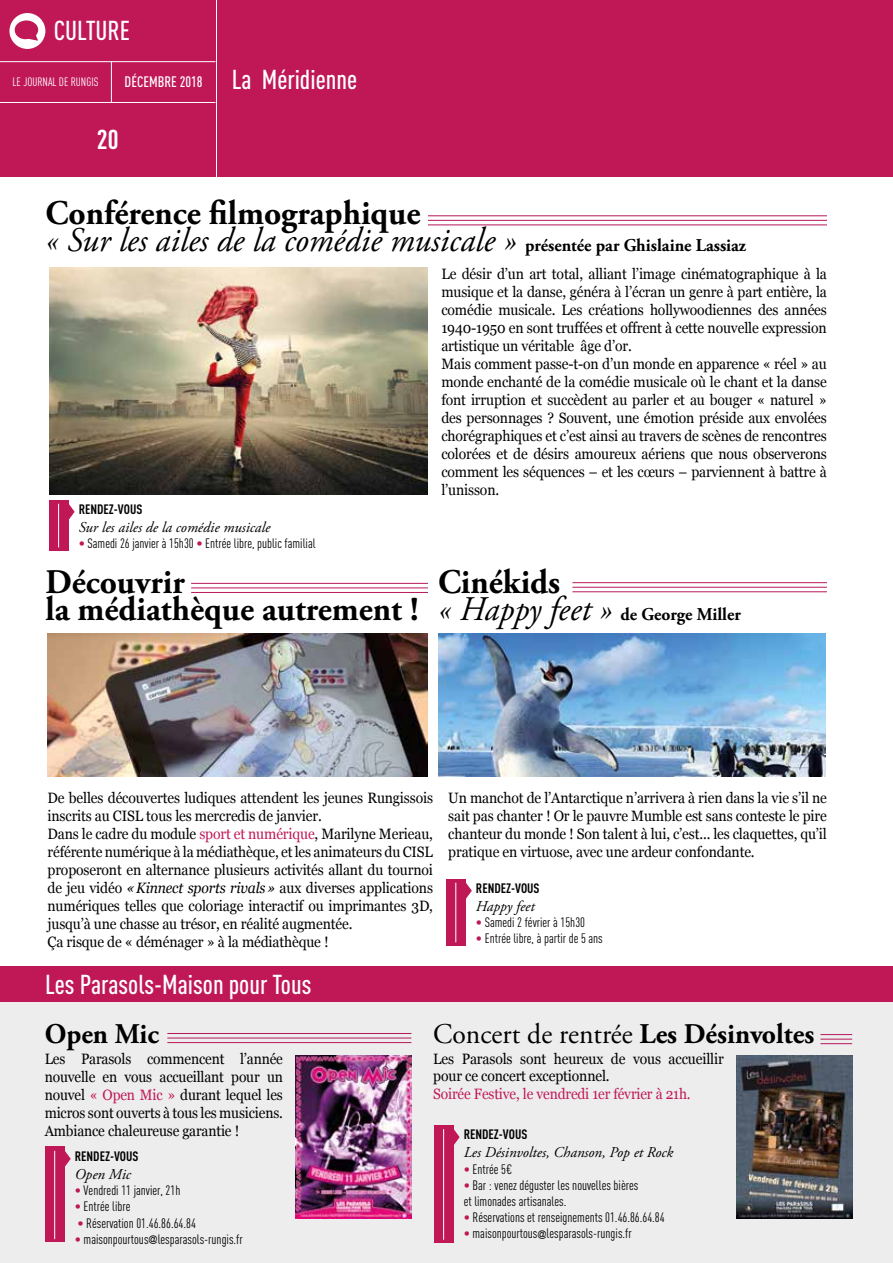
<style>
.page{position:relative;width:893px;height:1263px;background:#fff}
.page>*{position:absolute;margin:0;border:0;box-sizing:border-box;transform-origin:0 0}
.t1{font:italic 34.5px/27px "Adobe Garamond Pro";color:#000}
.t2{font:700 34.5px/27px "Adobe Garamond Pro";color:#000}
.t3{font:28.5px "Adobe Garamond Pro";color:#000}
.t4{font:700 28.5px "Adobe Garamond Pro";color:#000}
.t5{font:500 27px "DIN Cond";color:#fff}
.t6{font:700 27px "DIN Cond";color:#fff}
.t7{font:700 18px "Adobe Garamond Pro";color:#000}
.t8{font:15px/18px "Georgia";letter-spacing:-.01em;color:#000;scale:.93 1}
.t9{font:15px/18px "Georgia";letter-spacing:-.01em;color:#000;text-align:justify;scale:.92 1}
.t10{font:italic 15px "Adobe Garamond Pro";color:#000}
.t11{font:15px "Georgia";letter-spacing:-.01em;color:#c01857;scale:.92 1}
.t12{font:500 15px "DIN Cond";color:#fff}
.t13{font:13.5px/16.2px "DIN Cond";color:#000}
.t14{font:700 13.5px "DIN Cond";color:#000}
.t15{font:12px "DIN Cond";color:#fff}
.s1{font-weight:700;font-style:normal}
.s2{font-weight:700;font-style:normal;font-size:18px}
.s3{color:#c01857}
.s4{font-weight:400;font-style:italic;font-size:34.5px}
.s5{font-style:italic}
.s6{font-family:"Arial";font-size:9px}
.s7{font-weight:700}
</style>
<div class="page">
<div style="left:0;top:0;width:215px;height:176px;background:#c01857"></div>
<hr style="left:0;top:61px;width:215px;height:1px;background:#fff">
<hr style="left:0;top:102px;width:215px;height:1px;background:#fff">
<hr style="left:111px;top:62px;width:1px;height:41px;background:#fff">
<div style="left:9px;top:13px;width:36px;height:36px;background:#fff;border-radius:50%"></div>
<svg style="left:15px;top:20px;width:23px;height:21px"></svg>
<div style="left:0;top:974px;width:893px;height:289px;background:#ededed"></div>
<div style="left:0;top:966px;width:893px;height:36px;background:#c01857"></div>
<div style="left:217px;top:0;width:676px;height:176px;background:#c01857"></div>
<hr style="left:428px;top:224px;width:399px;height:1px;background:#b7175b">
<hr style="left:428px;top:220px;width:399px;height:1px;background:#b7175b">
<hr style="left:428px;top:215px;width:399px;height:1px;background:#b7175b">
<hr style="left:572px;top:591px;width:255px;height:1px;background:#b7175b">
<hr style="left:572px;top:587px;width:255px;height:1px;background:#b7175b">
<hr style="left:572px;top:582px;width:255px;height:1px;background:#b7175b">
<hr style="left:191px;top:592px;width:237px;height:1px;background:#b7175b">
<hr style="left:191px;top:587px;width:237px;height:1px;background:#b7175b">
<hr style="left:191px;top:583px;width:237px;height:1px;background:#b7175b">
<hr style="left:167px;top:1042px;width:244px;height:1px;background:#b7175b">
<hr style="left:167px;top:1038px;width:244px;height:1px;background:#b7175b">
<hr style="left:167px;top:1033px;width:244px;height:1px;background:#b7175b">
<div style="left:45px;top:1147px;width:20px;height:95px;background:#c01857"></div>
<svg style="left:65px;top:1151px;width:6px;height:16px"></svg>
<hr style="left:54px;top:1151px;width:1px;height:88px;background:#fff">
<hr style="left:820px;top:1043px;width:32px;height:1px;background:#b7175b">
<hr style="left:820px;top:1039px;width:32px;height:1px;background:#b7175b">
<hr style="left:820px;top:1034px;width:32px;height:1px;background:#b7175b">
<div style="left:434px;top:1125px;width:19px;height:118px;background:#c01857"></div>
<svg style="left:453px;top:1127px;width:7px;height:20px"></svg>
<hr style="left:443px;top:1129px;width:1px;height:111px;background:#fff">
<div style="left:49px;top:500px;width:19px;height:50px;background:#c01857"></div>
<svg style="left:68px;top:502px;width:7px;height:19px"></svg>
<hr style="left:58px;top:504px;width:1px;height:43px;background:#fff">
<div style="left:447px;top:879px;width:19px;height:66px;background:#c01857"></div>
<svg style="left:466px;top:883px;width:6px;height:16px"></svg>
<hr style="left:455px;top:883px;width:1px;height:59px;background:#fff">
<img style="left:438px;top:634px;width:387px;height:143px">
<img style="left:49px;top:268px;width:379px;height:226px">
<img style="left:48px;top:634px;width:380px;height:143px">
<img style="left:736px;top:1055px;width:116px;height:164px">
<img style="left:296px;top:1055px;width:115px;height:164px">
<h3 class="t5" style="left:54px;top:14px;width:78px">CULTURE</h3>
<p class="t15" style="left:13px;top:75px;width:87px">LE JOURNAL DE RUNGIS</p>
<p class="t12" style="left:125px;top:73px;width:79px">DÉCEMBRE 2018</p>
<h3 class="t6" style="left:97px;top:123px;width:23px">20</h3>
<h3 class="t5" style="left:232px;top:63px;width:127px">La Méridienne</h3>
<h1 class="t1" style="left:45px;top:201px;width:702px"><span class="s1">Conférence filmographique<br></span>« Sur les ailes de la comédie musicale » <span class="s2">présentée par Ghislaine Lassiaz</span></h1>
<p class="t14" style="left:79px;top:501px;width:65px">RENDEZ-VOUS</p>
<p class="t10" style="left:79px;top:518px;width:193px">Sur les ailes de la comédie musicale</p>
<p class="t13" style="left:79px;top:535px;width:238px"><span class="s3">•</span> Samedi 26 janvier à 15h30 <span class="s3">•</span> Entrée libre, public familial</p>
<p class="t8" style="left:441px;top:264px;width:416px">Le désir d’un art total, alliant l’image cinématographique à la musique et la danse, généra à l’écran un genre à part entière, la comédie musicale. Les créations hollywoodiennes des années 1940-1950 en sont truffées et offrent à cette nouvelle expression artistique un véritable âge d’or.<br>Mais comment passe-t-on d’un monde en apparence « réel » au monde enchanté de la comédie musicale où le chant et la danse font irruption et succèdent au parler et au bouger « naturel » des personnages ? Souvent, une émotion préside aux envolées chorégraphiques et c’est ainsi au travers de scènes de rencontres colorées et de désirs amoureux aériens que nous observerons comment les séquences – et les cœurs – parviennent à battre à l’unisson.</p>
<h1 class="t2" style="left:45px;top:569px;width:375px">Découvrir<br>la médiathèque autrement !</h1>
<h1 class="t2" style="left:438px;top:569px;width:124px">Cinékids</h1>
<p class="t7" style="left:438px;top:604px;width:304px"><span class="s4">« Happy feet »</span> de George Miller</p>
<p class="t8" style="left:48px;top:788px;width:416px">De belles découvertes ludiques attendent les jeunes Rungissois inscrits au CISL tous les mercredis de janvier.<br>Dans le cadre du module <span class="s3">sport et numérique</span>, Marilyne Merieau, référente numérique à la médiathèque, et les animateurs du CISL proposeront en alternance plusieurs activités allant du tournoi de jeu vidéo <span class="s5">«Kinnect sports rivals»</span> aux diverses applications numériques telles que coloriage interactif ou imprimantes 3D, jusqu’à une chasse au trésor, en réalité augmentée.<br>Ça risque de « déménager » à la médiathèque !</p>
<p class="t8" style="left:448px;top:788px;width:409px;text-align:justify">Un manchot de l’Antarctique n’arrivera à rien dans la vie s’il ne sait pas chanter ! Or le pauvre Mumble est sans conteste le pire chanteur du monde ! Son talent à lui, c’est... les claquettes, qu’il pratique en virtuose, avec une ardeur confondante.</p>
<p class="t14" style="left:476px;top:880px;width:65px">RENDEZ-VOUS</p>
<p class="t10" style="left:476px;top:897px;width:60px">Happy feet</p>
<p class="t13" style="left:476px;top:914px;width:111px"><span class="s3">•</span> Samedi 2 février à 15h30</p>
<p class="t13" style="left:476px;top:930px;width:128px"><span class="s3">•</span> Entrée libre, à partir de 5 ans</p>
<h3 class="t5" style="left:45px;top:968px;width:268px">Les Parasols-Maison pour Tous</h3>
<h2 class="t4" style="left:45px;top:1018px;width:116px">Open Mic</h2>
<p class="t9" style="left:45px;top:1049px;width:260px">Les Parasols commencent l’année nouvelle en vous accueillant pour un nouvel <span class="s3">« Open Mic »</span> durant lequel les micros sont ouverts à tous les musiciens.<br>Ambiance chaleureuse garantie !</p>
<p class="t14" style="left:75px;top:1148px;width:65px">RENDEZ-VOUS</p>
<p class="t10" style="left:75px;top:1165px;width:58px">Open Mic</p>
<p class="t13" style="left:75px;top:1182px;width:107px"><span class="s3">•</span> Vendredi 11 janvier, 21h</p>
<p class="t13" style="left:75px;top:1198px;width:57px"><span class="s3">•</span> Entrée libre</p>
<p class="t13" style="left:77px;top:1214px;width:120px"><span class="s3">•</span> Réservation 01.46.86.64.84</p>
<p class="t13" style="left:75px;top:1231px;width:170px"><span class="s3">•</span> maisonpourtous<span class="s6">@</span>lesparasols-rungis.fr</p>
<h2 class="t3" style="left:433px;top:1017px;width:382px">Concert de rentrée <span class="s7">Les Désinvoltes</span></h2>
<p class="t8" style="left:433px;top:1050px;width:314px;line-height:16.5px">Les Parasols sont heureux de vous accueillir pour ce concert exceptionnel.</p>
<p class="t11" style="left:433px;top:1083px;width:281px">Soirée Festive, le vendredi 1er février à 21h.</p>
<p class="t14" style="left:464px;top:1126px;width:65px">RENDEZ-VOUS</p>
<p class="t10" style="left:464px;top:1143px;width:211px">Les Désinvoltes, Chanson, Pop et Rock</p>
<p class="t13" style="left:464px;top:1160px;width:50px"><span class="s3">•</span> Entrée 5€</p>
<p class="t13" style="left:464px;top:1177px;width:176px"><span class="s3">•</span> Bar : venez déguster les nouvelles bières et limonades artisanales.</p>
<p class="t13" style="left:464px;top:1209px;width:203px"><span class="s3">•</span> Réservations et renseignements 01.46.86.64.84</p>
<p class="t13" style="left:464px;top:1225px;width:170px"><span class="s3">•</span> maisonpourtous<span class="s6">@</span>lesparasols-rungis.fr</p>
</div>
